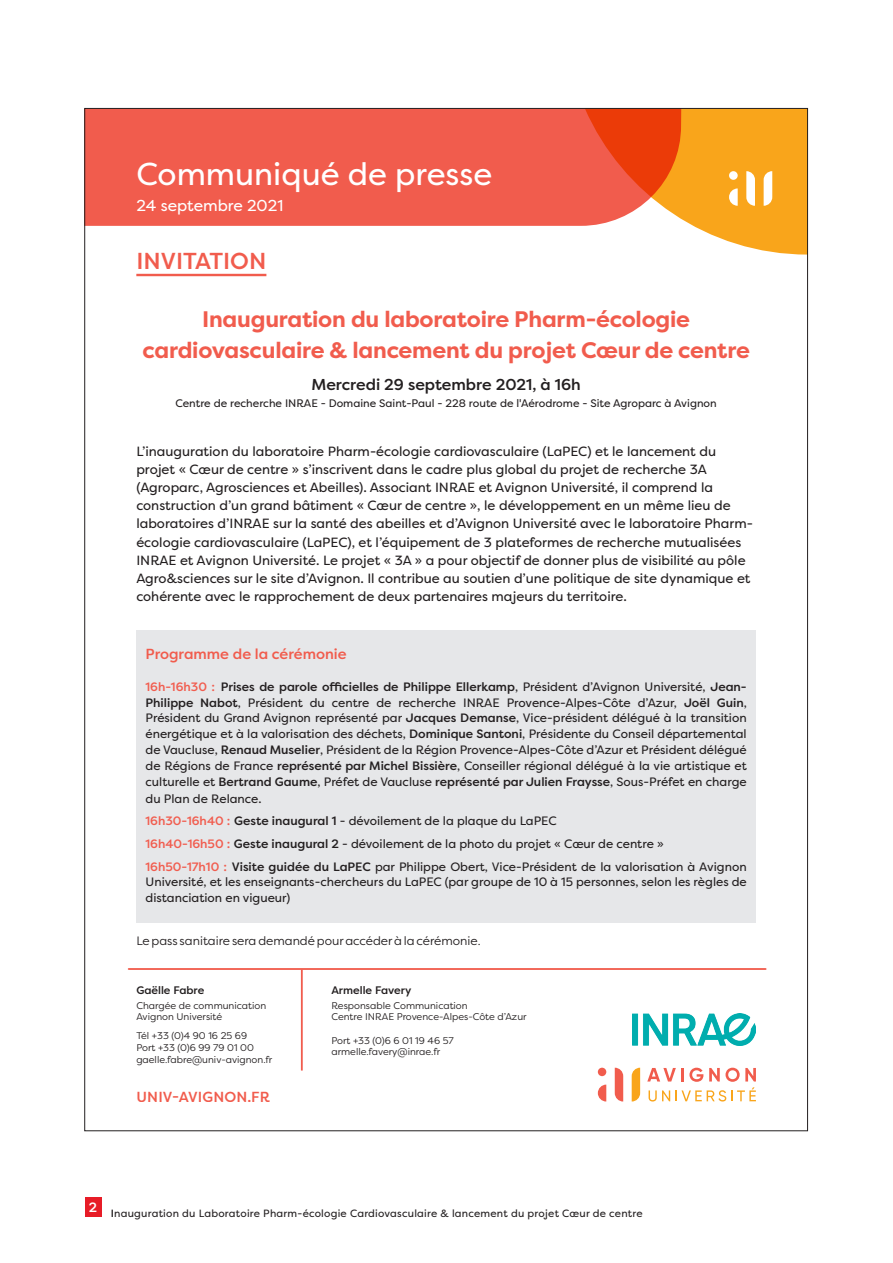
<style>
.page{position:relative;width:893px;height:1263px;background:#fff}
.page>*{position:absolute;margin:0;border:0;box-sizing:border-box;transform-origin:0 0}
.t1{font:31.5px "Filson Pro";color:#fff}
.t2{font:500 23.1px "Filson Pro";color:#f15c4d}
.t3{font:700 22.5px/30.3px "Filson Pro";letter-spacing:-.01em;color:#f15c4d;text-align:center}
.t4{font:500 15.75px "Filson Pro";color:#231f20}
.t5{font:15.75px "Filson Pro";color:#fff}
.t6{font:500 14.55px "Filson Pro";color:#f15c4d}
.t7{font:13.35px/18.1px "Filson Pro";color:#231f20}
.t8{font:12.15px/15.8px "Filson Pro";color:#231f20}
.t9{font:12.15px "Filson Pro";color:#231f20}
.t10{font:10.95px "Filson Pro";color:#231f20}
.t11{font:500 10.95px "Filson Pro";color:#231f20}
.t12{font:10.5px "Filson Pro";letter-spacing:.02em;color:#231f20}
.t13{font:9.75px/11.7px "Filson Pro";color:#231f20}
.s1{font-weight:500;color:#f15d4f}
.s2{font-weight:500}
</style>
<div class="page">
<div style="left:85px;top:1197px;width:16px;height:20px;background:#e71c27"></div>
<div style="left:136px;top:630px;width:620px;height:292px;background:#e6e7e9"></div>
<hr style="left:136px;top:274px;width:130px;height:2px;background:#f15c4d">
<hr style="left:129px;top:968px;width:637px;height:2px;background:#f15c4d">
<div style="left:86px;top:110px;width:499px;height:116px;background:#f15c4d"></div>
<svg style="left:585px;top:110px;width:221px;height:145px"></svg>
<hr style="left:301px;top:969px;width:2px;height:101px;background:#f15d4f">
<div style="left:598px;top:1068px;width:8px;height:8px;background:#f15c4d;border-radius:50%"></div>
<svg style="left:598px;top:1084px;width:8px;height:17px"></svg>
<svg style="left:615px;top:1068px;width:8px;height:33px"></svg>
<svg style="left:632px;top:1068px;width:8px;height:33px"></svg>
<svg style="left:647px;top:1068px;width:109px;height:33px"></svg>
<img style="left:632px;top:1013px;width:124px;height:32px">
<h1 class="t1" style="left:136px;top:152px;width:357px">Communiqué de presse</h1>
<p class="t5" style="left:136px;top:195px;width:148px">24 septembre 2021</p>
<h2 class="t2" style="left:136px;top:245px;width:132px">INVITATION</h2>
<h3 class="t3" style="left:142px;top:305px;width:609px">Inauguration du laboratoire Pharm-écologie cardiovasculaire &amp; lancement du projet Cœur de centre</h3>
<p class="t4" style="left:312px;top:374px;width:271px">Mercredi 29 septembre 2021, à 16h</p>
<p class="t10" style="left:175px;top:396px;width:543px">Centre de recherche INRAE - Domaine Saint-Paul - 228 route de l'Aérodrome - Site Agroparc à Avignon</p>
<p class="t7" style="left:136px;top:442px;width:618px">L’inauguration du laboratoire Pharm-écologie cardiovasculaire (LaPEC) et le lancement du projet « Cœur de centre » s’inscrivent dans le cadre plus global du projet de recherche 3A (Agroparc, Agrosciences et Abeilles). Associant INRAE et Avignon Université, il comprend la construction d’un grand bâtiment « Cœur de centre », le développement en un même lieu de laboratoires d’INRAE sur la santé des abeilles et d’Avignon Université avec le laboratoire Pharm&shy;écologie cardiovasculaire (LaPEC), et l’équipement de 3 plateformes de recherche mutualisées INRAE et Avignon Université. Le projet « 3A » a pour objectif de donner plus de visibilité au pôle Agro&amp;sciences sur le site d’Avignon. Il contribue au soutien d’une politique de site dynamique et cohérente avec le rapprochement de deux partenaires majeurs du territoire.</p>
<p class="t6" style="left:146px;top:644px;width:203px">Programme de la cérémonie</p>
<p class="t8" style="left:146px;top:678px;width:603px;text-align:justify"><span class="s1">16h-16h30 :</span> <span class="s2">Prises de parole officielles de Philippe Ellerkamp</span>, Président d’Avignon Université, <span class="s2">Jean-Philippe Nabot</span>, Président du centre de recherche INRAE Provence-Alpes-Côte d’Azur, <span class="s2">Joël Guin</span>, Président du Grand Avignon représenté par <span class="s2">Jacques Demanse</span>, Vice-président délégué à la transition énergétique et à la valorisation des déchets, <span class="s2">Dominique Santoni</span>, Présidente du Conseil départemental de Vaucluse, <span class="s2">Renaud Muselier</span>, Président de la Région Provence-Alpes-Côte d’Azur et Président délégué de Régions de France <span class="s2">représenté par Michel Bissière</span>, Conseiller régional délégué à la vie artistique et culturelle et <span class="s2">Bertrand Gaume</span>, Préfet de Vaucluse <span class="s2">représenté par Julien Fraysse</span>, Sous-Préfet en charge</p>
<p class="t8" style="left:146px;top:787px;width:603px;line-height:22.6px">du Plan de Relance.<br><span class="s1">16h30-16h40 :</span> <span class="s2">Geste inaugural 1</span> - dévoilement de la plaque du LaPEC<br><span class="s1">16h40-16h50 :</span> <span class="s2">Geste inaugural 2</span> - dévoilement de la photo du projet « Cœur de centre »<br><span class="s1">16h50-17h10 :</span> <span class="s2">Visite guidée du LaPEC</span> par Philippe Obert, Vice-Président de la valorisation à Avignon</p>
<p class="t8" style="left:146px;top:874px;width:603px">Université, et les enseignants-chercheurs du LaPEC (par groupe de 10 à 15 personnes, selon les règles de distanciation en vigueur)</p>
<p class="t9" style="left:136px;top:933px;width:346px">Le pass sanitaire sera demandé pour accéder à la cérémonie.</p>
<p class="t11" style="left:136px;top:982px;width:69px">Gaëlle Fabre</p>
<p class="t13" style="left:136px;top:999px;width:131px">Chargée de communication<br>Avignon Université</p>
<p class="t13" style="left:136px;top:1030px;width:138px">Tél +33 (0)4 90 16 25 69<br>Port +33 (0)6 99 79 01 00 gaelle.fabre@univ-avignon.fr</p>
<p class="t6" style="left:136px;top:1086px;width:135px">UNIV-AVIGNON.FR</p>
<p class="t11" style="left:331px;top:982px;width:81px">Armelle Favery</p>
<p class="t13" style="left:331px;top:999px;width:197px">Responsable Communication<br>Centre INRAE Provence-Alpes-Côte d’Azur</p>
<p class="t13" style="left:331px;top:1034px;width:124px">Port +33 (0)6 6 01 19 46 57 armelle.favery@inrae.fr</p>
<p class="t12" style="left:89px;top:1206px;width:555px"><sup>2</sup> <span class="s2">I</span>nauguration du Laboratoire Pharm-écologie Cardiovasculaire &amp; lancement du projet Cœur de centre</p>
</div>
